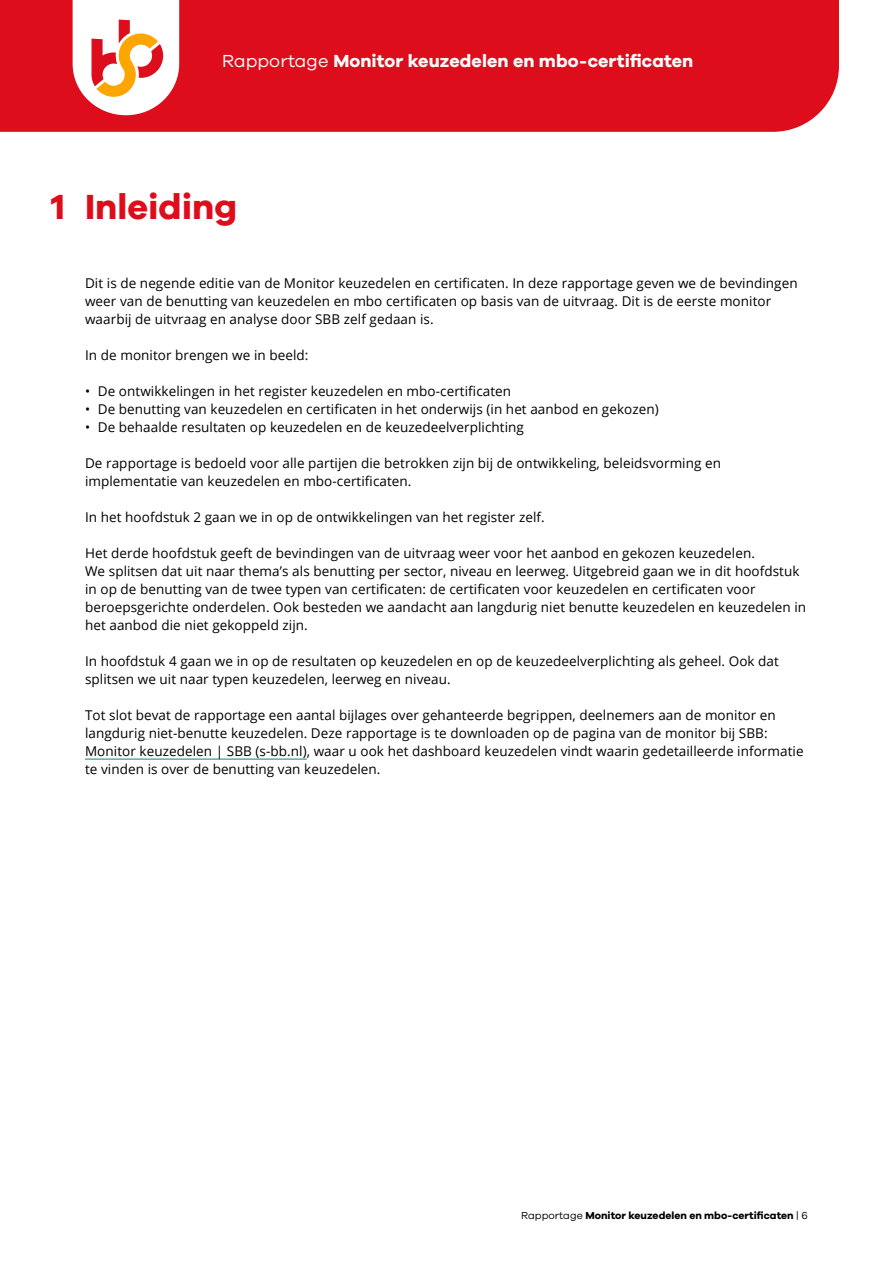
<style>
.page{position:relative;width:893px;height:1263px;background:#fff}
.page>*{position:absolute;margin:0;border:0;box-sizing:border-box;transform-origin:0 0}
.H2_HOOFDSTUKKOP{font:700 36px "Galano Grotesque";color:#dd0d1c}
.t1{font:700 18px "Galano Grotesque";letter-spacing:.005em;color:#fff}
.P_BROOD{font:13.5px/18px "Open Sans";letter-spacing:.005em;color:#000}
.t2{font:700 10.5px "Galano Grotesque";color:#000}
.s1{font-weight:400}
</style>
<div class="page">
<div style="left:0;top:0;width:839px;height:132px;background:#dd0d1c"></div>
<svg style="left:73px;top:0;width:106px;height:115px"></svg>
<hr style="left:85px;top:759px;width:222px;height:1px;background:#00897c">
<h2 class="t1" style="left:222px;top:50px;width:473px"><span class="s1">Rapportage</span> Monitor keuzedelen en mbo-certificaten</h2>
<h2 class="H2_HOOFDSTUKKOP" style="left:51px;top:184px;width:188px">1 Inleiding</h2>
<p class="P_BROOD" style="left:85px;top:274px;width:714px">Dit is de negende editie van de Monitor keuzedelen en certificaten. In deze rapportage geven we de bevindingen weer van de benutting van keuzedelen en mbo certificaten op basis van de uitvraag. Dit is de eerste monitor waarbij de uitvraag en analyse door SBB zelf gedaan is.</p>
<p class="P_BROOD" style="left:85px;top:346px;width:225px">In de monitor brengen we in beeld:</p>
<p class="P_BROOD" style="left:85px;top:382px;width:428px">• De ontwikkelingen in het register keuzedelen en mbo-certificaten</p>
<p class="P_BROOD" style="left:85px;top:400px;width:575px">• De benutting van keuzedelen en certificaten in het onderwijs (in het aanbod en gekozen)</p>
<p class="P_BROOD" style="left:85px;top:418px;width:440px">• De behaalde resultaten op keuzedelen en de keuzedeelverplichting</p>
<p class="P_BROOD" style="left:85px;top:454px;width:637px">De rapportage is bedoeld voor alle partijen die betrokken zijn bij de ontwikkeling, beleidsvorming en implementatie van keuzedelen en mbo-certificaten.</p>
<p class="P_BROOD" style="left:85px;top:508px;width:461px">In het hoofdstuk 2 gaan we in op de ontwikkelingen van het register zelf.</p>
<p class="P_BROOD" style="left:85px;top:544px;width:723px">Het derde hoofdstuk geeft de bevindingen van de uitvraag weer voor het aanbod en gekozen keuzedelen.<br>We splitsen dat uit naar thema’s als benutting per sector, niveau en leerweg. Uitgebreid gaan we in dit hoofdstuk in op de benutting van de twee typen van certificaten: de certificaten voor keuzedelen en certificaten voor beroepsgerichte onderdelen. Ook besteden we aandacht aan langdurig niet benutte keuzedelen en keuzedelen in het aanbod die niet gekoppeld zijn.</p>
<p class="P_BROOD" style="left:85px;top:652px;width:695px">In hoofdstuk 4 gaan we in op de resultaten op keuzedelen en op de keuzedeelverplichting als geheel. Ook dat splitsen we uit naar typen keuzedelen, leerweg en niveau.</p>
<p class="P_BROOD" style="left:85px;top:706px;width:720px">Tot slot bevat de rapportage een aantal bijlages over gehanteerde begrippen, deelnemers aan de monitor en langdurig niet-benutte keuzedelen. Deze rapportage is te downloaden op de pagina van de monitor bij SBB:<br>Monitor keuzedelen | SBB (s-bb.nl), waar u ook het dashboard keuzedelen vindt waarin gedetailleerde informatie te vinden is over de benutting van keuzedelen.</p>
<p class="t2" style="left:521px;top:1208px;width:288px"><span class="s1">Rapportage</span> Monitor keuzedelen en mbo-certificaten <span class="s1">| 6</span></p>
</div>
